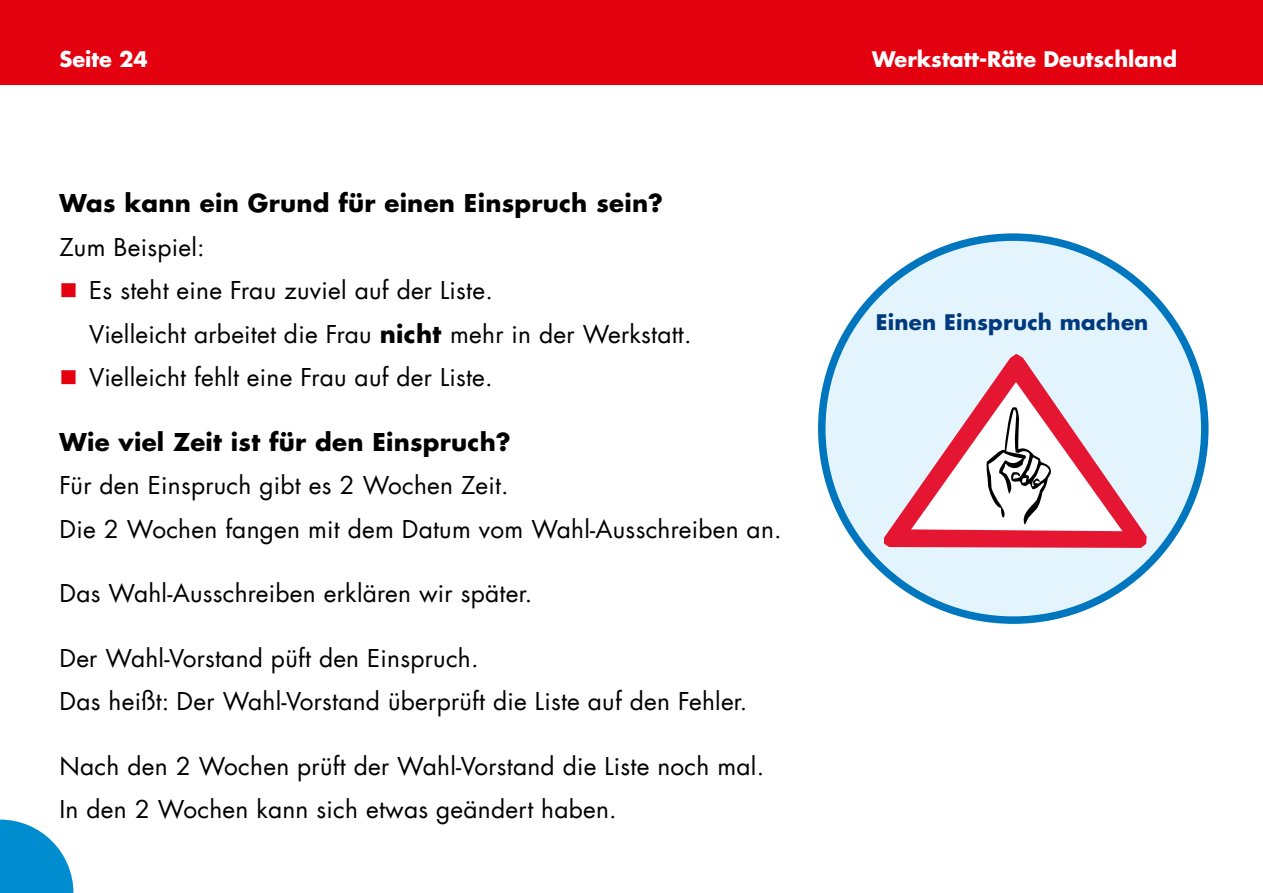
<style>
.page{position:relative;width:1263px;height:893px;background:#fff}
.page>*{position:absolute;margin:0;border:0;box-sizing:border-box;transform-origin:0 0}
.t1{font:24px/43.5px "Futura Com";letter-spacing:.01em;color:#000}
.t2{font:700 24px "Futura Com";letter-spacing:.01em;color:#000}
.t3{font:700 21px "Futura Com";color:#fff}
.t4{font:700 21px "Futura Com";letter-spacing:.01em;color:#003a7e}
.s1{color:#e3000f}
.s2{font-weight:700}
</style>
<div class="page">
<div style="left:0;top:0;width:1263px;height:85px;background:#e3000f"></div>
<svg style="left:0;top:819px;width:73px;height:74px"></svg>
<div style="left:822px;top:237px;width:383px;height:383px;background:#e3f4fd;border-radius:50%"></div>
<svg style="left:884px;top:354px;width:263px;height:194px"></svg>
<p class="t3" style="left:60px;top:43px;width:90px">Seite 24</p>
<p class="t3" style="left:872px;top:43px;width:307px">Werkstatt-Räte Deutschland</p>
<p class="t2" style="left:60px;top:185px;width:605px">Was kann ein Grund für einen Einspruch sein?</p>
<p class="t1" style="left:60px;top:225px;width:147px">Zum Beispiel:</p>
<p class="t1" style="left:89px;top:268px;width:604px;text-indent:-30px"><span class="s1">■</span> Es steht eine Frau zuviel auf der Liste.<br>Vielleicht arbeitet die Frau <span class="s2">nicht</span> mehr in der Werkstatt.</p>
<p class="t1" style="left:60px;top:355px;width:435px"><span class="s1">■</span> Vielleicht fehlt eine Frau auf der Liste.</p>
<p class="t2" style="left:60px;top:423px;width:453px">Wie viel Zeit ist für den Einspruch?</p>
<p class="t1" style="left:60px;top:463px;width:724px">Für den Einspruch gibt es 2 Wochen Zeit.<br>Die 2 Wochen fangen mit dem Datum vom Wahl-Ausschreiben an.</p>
<p class="t1" style="left:60px;top:571px;width:474px">Das Wahl-Ausschreiben erklären wir später.</p>
<p class="t1" style="left:60px;top:636px;width:689px">Der Wahl-Vorstand püft den Einspruch.<br>Das heißt: Der Wahl-Vorstand überprüft die Liste auf den Fehler.</p>
<p class="t1" style="left:60px;top:744px;width:706px">Nach den 2 Wochen prüft der Wahl-Vorstand die Liste noch mal.<br>In den 2 Wochen kann sich etwas geändert haben.</p>
<p class="t4" style="left:876px;top:306px;width:274px">Einen Einspruch machen</p>
</div>
